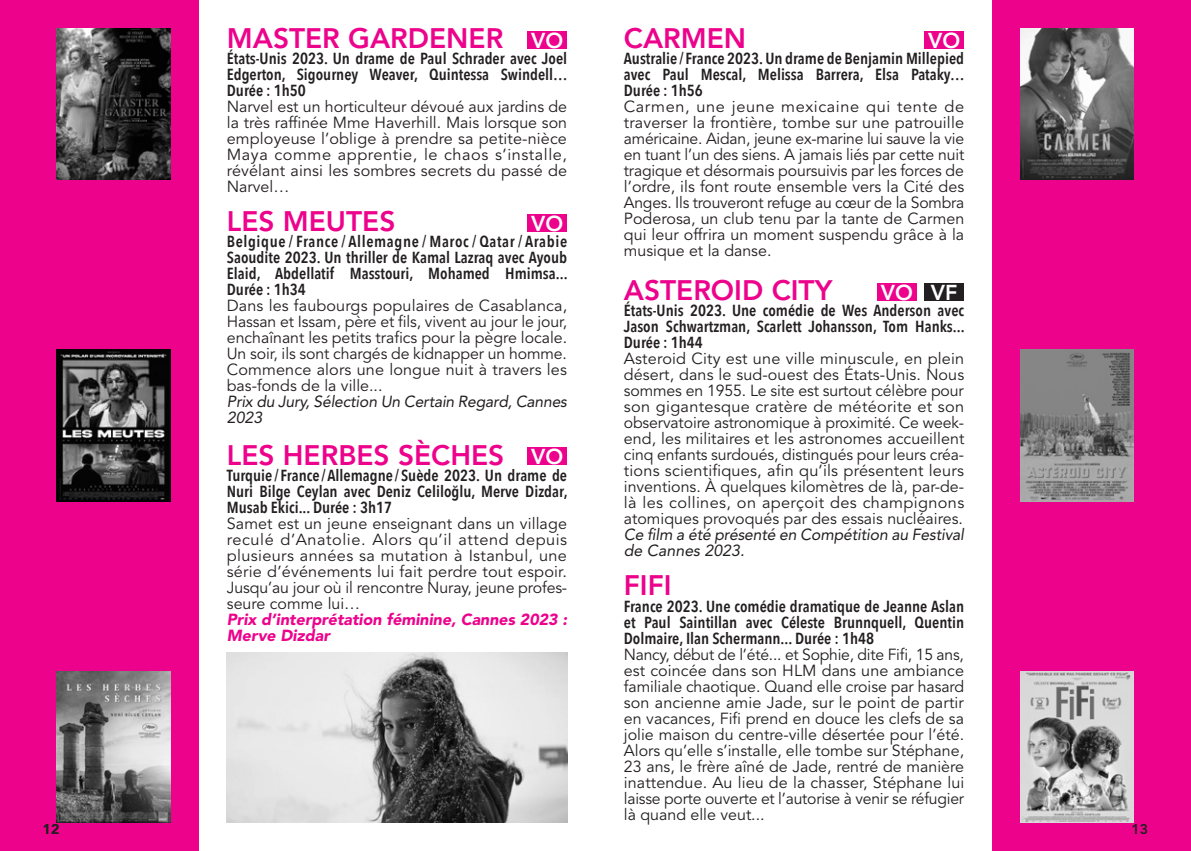
<style>
.page{position:relative;width:1191px;height:851px;background:#fff}
.page>*{position:absolute;margin:0;border:0;box-sizing:border-box;transform-origin:0 0}
.TITRE{font:800 28px "Avenir LT Std";color:#ed028c}
.t1{font:800 21.4px "Avenir LT Std";color:#fff}
.SYNOP{font:16px/16px "Avenir LT Std";color:#231f20;text-align:justify}
.GENERIQUE{font:600 16px/16px "Avenir Next Condensed";color:#231f20;text-align:justify}
.COMMENTAIRE{font:italic 16px/16px "Avenir LT Std";letter-spacing:-.01em;color:#231f20}
.COMMENTAIRE-2{font:italic 900 16px/16px "Avenir LT Std";color:#ed028c}
.t2{font:800 14px "Avenir LT Std";color:#231f20}
</style>
<div class="page">
<div style="left:992px;top:0;width:199px;height:850px;background:#ed028c"></div>
<div style="left:0;top:0;width:198px;height:850px;background:#ed028c"></div>
<img style="left:1020px;top:28px;width:113px;height:152px">
<img style="left:57px;top:28px;width:113px;height:152px">
<img style="left:1020px;top:350px;width:113px;height:151px">
<img style="left:57px;top:350px;width:113px;height:151px">
<img style="left:1020px;top:671px;width:113px;height:151px">
<img style="left:57px;top:671px;width:113px;height:151px">
<img style="left:227px;top:652px;width:340px;height:170px">
<div style="left:877px;top:283px;width:40px;height:17px;background:#ed028c"></div>
<div style="left:924px;top:283px;width:40px;height:17px;background:#231f20"></div>
<div style="left:924px;top:31px;width:40px;height:17px;background:#ed028c"></div>
<div style="left:527px;top:31px;width:40px;height:17px;background:#ed028c"></div>
<div style="left:527px;top:214px;width:40px;height:17px;background:#ed028c"></div>
<div style="left:527px;top:447px;width:40px;height:17px;background:#ed028c"></div>
<p class="TITRE" style="left:227px;top:22px;width:278px">MASTER GARDENER</p>
<p class="t1" style="left:531px;top:28px;width:34px">VO</p>
<p class="GENERIQUE" style="left:227px;top:50px;width:342px">États-Unis 2023. Un drame de Paul Schrader avec Joel Edgerton, Sigourney Weaver, Quintessa Swindell… Durée : 1h50</p>
<p class="SYNOP" style="left:227px;top:99px;width:342px">Narvel est un horticulteur dévoué aux jardins de la très raffinée Mme Haverhill. Mais lorsque son employeuse l’oblige à prendre sa petite-nièce Maya comme apprentie, le chaos s’installe, révélant ainsi les sombres secrets du passé de Narvel…</p>
<p class="TITRE" style="left:227px;top:205px;width:170px">LES MEUTES</p>
<p class="t1" style="left:531px;top:210px;width:34px">VO</p>
<p class="GENERIQUE" style="left:227px;top:233px;width:342px">Belgique / France / Allemagne / Maroc / Qatar / Arabie Saoudite 2023. Un thriller de Kamal Lazraq avec Ayoub Elaid, Abdellatif Masstouri, Mohamed Hmimsa...<br>Durée : 1h34</p>
<p class="SYNOP" style="left:227px;top:298px;width:342px">Dans les faubourgs populaires de Casablanca, Hassan et Issam, père et fils, vivent au jour le jour, enchaînant les petits trafics pour la pègre locale.<br>Un soir, ils sont chargés de kidnapper un homme.<br>Commence alors une longue nuit à travers les bas-fonds de la ville...</p>
<p class="COMMENTAIRE" style="left:227px;top:394px;width:342px">Prix du Jury, Sélection Un Certain Regard, Cannes<br>2023</p>
<p class="TITRE" style="left:227px;top:438px;width:279px">LES HERBES SÈCHES</p>
<p class="t1" style="left:531px;top:444px;width:34px">VO</p>
<p class="GENERIQUE" style="left:227px;top:466px;width:342px">Turquie/ France/Allemagne/ Suède 2023. Un drame de Nuri Bilge Ceylan avec Deniz Celiloğlu, Merve Dizdar, Musab Ekici... Durée : 3h17</p>
<p class="SYNOP" style="left:227px;top:515px;width:342px">Samet est un jeune enseignant dans un village reculé d’Anatolie. Alors qu’il attend depuis plusieurs années sa mutation à Istanbul, une série d’événements lui fait perdre tout espoir.<br>Jusqu’au jour où il rencontre Nuray, jeune profes&shy;seure comme lui…</p>
<p class="COMMENTAIRE-2" style="left:227px;top:611px;width:342px">Prix d’interprétation féminine, Cannes 2023 :<br>Merve Dizdar</p>
<p class="TITRE" style="left:624px;top:22px;width:124px">CARMEN</p>
<p class="t1" style="left:928px;top:28px;width:34px">VO</p>
<p class="GENERIQUE" style="left:624px;top:50px;width:342px">Australie/ France 2023. Un drame de Benjamin Millepied avec Paul Mescal, Melissa Barrera, Elsa Pataky… Durée : 1h56</p>
<p class="SYNOP" style="left:624px;top:99px;width:342px">Carmen, une jeune mexicaine qui tente de traverser la frontière, tombe sur une patrouille américaine. Aidan, jeune ex-marine lui sauve la vie en tuant l’un des siens. A jamais liés par cette nuit tragique et désormais poursuivis par les forces de l’ordre, ils font route ensemble vers la Cité des Anges. Ils trouveront refuge au cœur de la Sombra Poderosa, un club tenu par la tante de Carmen qui leur offrira un moment suspendu grâce à la musique et la danse.</p>
<p class="TITRE" style="left:624px;top:274px;width:210px">ASTEROID CITY</p>
<p class="t1" style="left:881px;top:280px;width:34px">VO</p>
<p class="t1" style="left:931px;top:280px;width:28px">VF</p>
<p class="GENERIQUE" style="left:624px;top:302px;width:342px">États-Unis 2023. Une comédie de Wes Anderson avec Jason Schwartzman, Scarlett Johansson, Tom Hanks...<br>Durée : 1h44</p>
<p class="SYNOP" style="left:624px;top:351px;width:342px">Asteroid City est une ville minuscule, en plein désert, dans le sud-ouest des États-Unis. Nous sommes en 1955. Le site est surtout célèbre pour son gigantesque cratère de météorite et son observatoire astronomique à proximité. Ce week&shy;end, les militaires et les astronomes accueillent cinq enfants surdoués, distingués pour leurs créa&shy;tions scientifiques, afin qu’ils présentent leurs inventions. À quelques kilomètres de là, par-de&shy;là les collines, on aperçoit des champignons atomiques provoqués par des essais nucléaires.</p>
<p class="COMMENTAIRE" style="left:624px;top:527px;width:342px">Ce film a été présenté en Compétition au Festival de Cannes 2023.</p>
<p class="TITRE" style="left:624px;top:569px;width:49px">FIFI</p>
<p class="GENERIQUE" style="left:624px;top:597px;width:342px">France 2023. Une comédie dramatique de Jeanne Aslan et Paul Saintillan avec Céleste Brunnquell, Quentin Dolmaire, Ilan Schermann... Durée : 1h48</p>
<p class="SYNOP" style="left:624px;top:646px;width:342px">Nancy, début de l’été... et Sophie, dite Fifi, 15 ans, est coincée dans son HLM dans une ambiance familiale chaotique. Quand elle croise par hasard son ancienne amie Jade, sur le point de partir en vacances, Fifi prend en douce les clefs de sa jolie maison du centre-ville désertée pour l’été.<br>Alors qu’elle s’installe, elle tombe sur Stéphane, 23 ans, le frère aîné de Jade, rentré de manière inattendue. Au lieu de la chasser, Stéphane lui laisse porte ouverte et l’autorise à venir se réfugier là quand elle veut...</p>
<p class="t2" style="left:43px;top:820px;width:18px">12</p>
<p class="t2" style="left:1131px;top:820px;width:18px">13</p>
</div>
